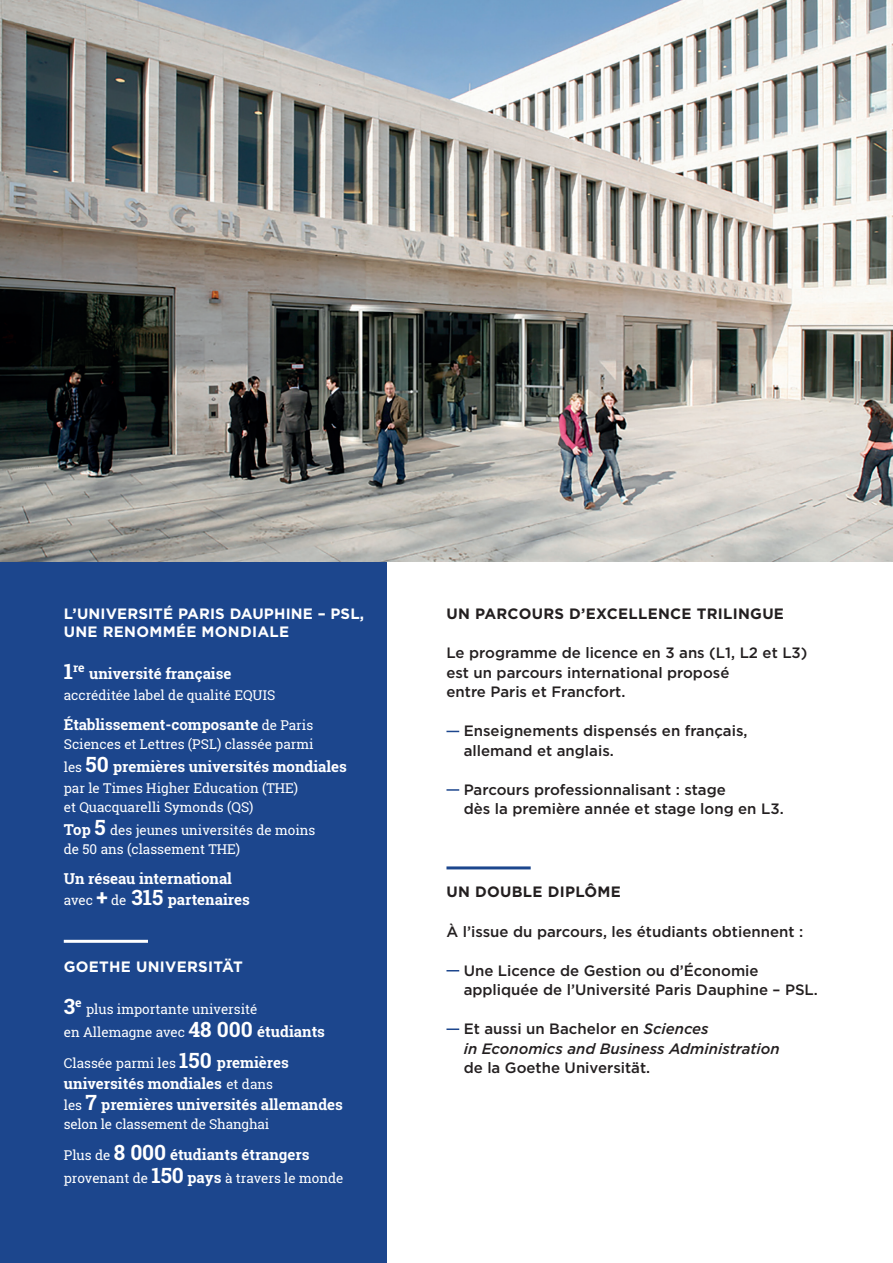
<style>
.page{position:relative;width:893px;height:1263px;background:#fff}
.page>*{position:absolute;margin:0;border:0;box-sizing:border-box;transform-origin:0 0}
.t1{font:700 21px "Roboto Slab";color:#fff}
.t2{font:500 15px/19.5px "Gotham";color:#231f20}
.t3{font:700 15px/21px "Roboto Slab";color:#fff}
.t4{font:700 15px/18px "Gotham";letter-spacing:.02em;color:#fff}
.t5{font:italic 500 15px/19.5px "Gotham";color:#231f20}
.t6{font:700 15px "Gotham";letter-spacing:.02em;color:#231f20}
.t7{font:13.5px/19.5px "Roboto Slab";color:#fff}
.t8{font:700 12.3px "Roboto Slab";color:#fff}
.s1{font-size:21px}
.s2{font-weight:400;font-size:13.5px}
.s3{font-weight:700;font-size:15px}
.s4{font-weight:700;font-size:21px}
.s5{font-style:normal}
</style>
<div class="page">
<div style="left:0;top:0;width:387px;height:1263px;background:#1c468d"></div>
<svg style="left:446px;top:731px;width:13px;height:1px"></svg>
<svg style="left:446px;top:789px;width:13px;height:2px"></svg>
<svg style="left:446px;top:970px;width:13px;height:1px"></svg>
<svg style="left:446px;top:1028px;width:13px;height:2px"></svg>
<img style="left:0;top:0;width:893px;height:561px">
<hr style="left:446px;top:866px;width:85px;height:3px;background:#1c468d">
<hr style="left:64px;top:940px;width:84px;height:3px;background:#fff">
<p class="t4" style="left:64px;top:605px;width:302px">L’UNIVERSITÉ PARIS DAUPHINE – PSL,<br>UNE RENOMMÉE MONDIALE</p>
<p class="t8" style="left:64px;top:659px;width:22px"><span class="s1">1</span>re</p>
<p class="t3" style="left:89px;top:663px;width:144px">université française</p>
<p class="t7" style="left:64px;top:686px;width:213px">accréditée label de qualité EQUIS</p>
<p class="t3" style="left:64px;top:714px;width:251px">Établissement-composante <span class="s2">de Paris</span></p>
<p class="t7" style="left:64px;top:735px;width:251px">Sciences et Lettres (PSL) classée parmi</p>
<p class="t3" style="left:64px;top:756px;width:285px"><span class="s2">les</span> <span class="s1">50</span> premières universités mondiales</p>
<p class="t7" style="left:64px;top:778px;width:236px">par le Times Higher Education (THE) et Quacquarelli Symonds (QS)</p>
<p class="t7" style="left:64px;top:820px;width:253px"><span class="s3">Top</span> <span class="s4">5</span> des jeunes universités de moins de 50 ans (classement THE)</p>
<p class="t3" style="left:64px;top:868px;width:187px">Un réseau international <span class="s2">avec</span> <span class="s1">+</span> <span class="s2">de</span> <span class="s1">315</span> partenaires</p>
<p class="t4" style="left:64px;top:957px;width:180px">GOETHE UNIVERSITÄT</p>
<h1 class="t1" style="left:64px;top:992px;width:19px">3<sup>e</sup></h1>
<p class="t7" style="left:64px;top:998px;width:263px;line-height:22.5px;text-indent:22px">plus importante université<br>en Allemagne avec <span class="s4">48 000</span> <span class="s3">étudiants</span></p>
<p class="t7" style="left:64px;top:1053px;width:227px">Classée parmi les <span class="s4">150</span> <span class="s3">premières</span></p>
<p class="t3" style="left:64px;top:1072px;width:281px">universités mondiales <span class="s2">et dans<br>les</span> <span class="s1">7</span> premières universités allemandes</p>
<p class="t7" style="left:64px;top:1114px;width:207px">selon le classement de Shanghai</p>
<p class="t3" style="left:64px;top:1144px;width:247px"><span class="s2">Plus de</span> <span class="s1">8 000</span> étudiants étrangers</p>
<p class="t7" style="left:64px;top:1168px;width:281px">provenant de <span class="s4">150</span> <span class="s3">pays</span> à travers le monde</p>
<p class="t6" style="left:446px;top:604px;width:339px">UN PARCOURS D’EXCELLENCE TRILINGUE</p>
<p class="t2" style="left:446px;top:643px;width:362px">Le programme de licence en 3 ans (L1, L2 et L3) est un parcours international proposé<br>entre Paris et Francfort.</p>
<p class="t2" style="left:464px;top:721px;width:285px">Enseignements dispensés en français, allemand et anglais.</p>
<p class="t2" style="left:464px;top:780px;width:321px">Parcours professionnalisant : stage<br>dès la première année et stage long en L3.</p>
<p class="t6" style="left:446px;top:882px;width:176px">UN DOUBLE DIPLÔME</p>
<p class="t2" style="left:446px;top:921px;width:358px">À l’issue du parcours, les étudiants obtiennent :</p>
<p class="t2" style="left:464px;top:960px;width:356px">Une Licence de Gestion ou d’Économie appliquée de l’Université Paris Dauphine – PSL.</p>
<p class="t5" style="left:464px;top:1019px;width:317px"><span class="s5">Et aussi un Bachelor en</span> Sciences<br>in Economics and Business Administration</p>
<p class="t2" style="left:464px;top:1058px;width:188px">de la Goethe Universität.</p>
</div>
